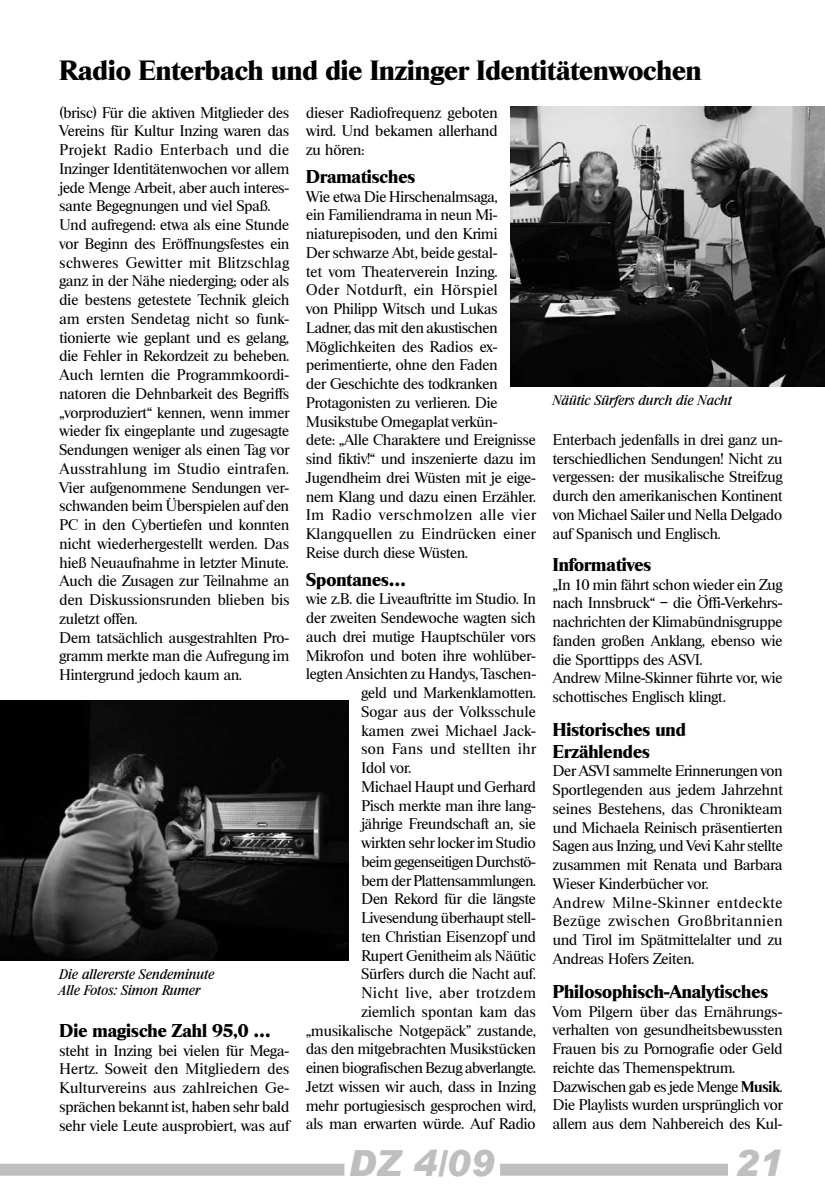
<style>
.page{position:relative;width:825px;height:1195px;background:#fff}
.page>*{position:absolute;margin:0;border:0;box-sizing:border-box;transform-origin:0 0}
.t1{font:italic 900 36px "Arial";color:#bebfc1}
.t2{font:700 27px "Riccione";color:#000}
.t3{font:700 18px/21.8px "Riccione";color:#000;scale:.96 1}
.t4{font:15px/18.8px "Riccione";color:#000;scale:.96 1}
.t5{font:15px/18.8px "Riccione";color:#000;text-align:justify}
.t6{font:15px "Riccione";letter-spacing:.02em;color:#000;scale:.96 1}
.t7{font:15px "Riccione";letter-spacing:.05em;color:#000;scale:.96 1}
.t8{font:15px "Riccione";letter-spacing:.04em;color:#000;scale:.96 1}
.t9{font:italic 13.5px/16.5px "Riccione";color:#000}
.s1{font-weight:600}
</style>
<div class="page">
<div style="left:500px;top:1164px;width:228px;height:12px;background:#bebfc1"></div>
<div style="left:0;top:1164px;width:344px;height:12px;background:#bebfc1"></div>
<img style="left:510px;top:106px;width:315px;height:280px">
<img style="left:0;top:700px;width:349px;height:260px">
<h2 class="t2" style="left:60px;top:55px;width:643px">Radio Enterbach und die Inzinger Identitätenwochen</h2>
<p class="t4" style="left:60px;top:103px;width:241px">(brisc) Für die aktiven Mitglieder des Vereins für Kultur Inzing waren das Projekt Radio Enterbach und die Inzinger Identitätenwochen vor allem jede Menge Arbeit, aber auch interes&shy;sante Begegnungen und viel Spaß.<br>Und aufregend: etwa als eine Stunde vor Beginn des Eröffnungsfestes ein schweres Gewitter mit Blitzschlag ganz in der Nähe niederging; oder als die bestens getestete Technik gleich am ersten Sendetag nicht so funk&shy;tionierte wie geplant und es gelang, die Fehler in Rekordzeit zu beheben.<br>Auch lernten die Programmkoordi&shy;natoren die Dehnbarkeit des Begriffs „vorproduziert“ kennen, wenn immer wieder fix eingeplante und zugesagte Sendungen weniger als einen Tag vor Ausstrahlung im Studio eintrafen.<br>Vier aufgenommene Sendungen ver&shy;schwanden beim Überspielen auf den PC in den Cybertiefen und konnten nicht wiederhergestellt werden. Das hieß Neuaufnahme in letzter Minute.<br>Auch die Zusagen zur Teilnahme an den Diskussionsrunden blieben bis zuletzt offen.<br>Dem tatsächlich ausgestrahlten Pro&shy;gramm merkte man die Aufregung im Hintergrund jedoch kaum an.</p>
<p class="t9" style="left:60px;top:966px;width:157px">Die allererste Sendeminute<br>Alle Fotos: Simon Rumer</p>
<p class="t3" style="left:60px;top:1019px;width:222px">Die magische Zahl 95,0 …</p>
<p class="t5" style="left:60px;top:1041px;width:231px">steht in Inzing bei vielen für Mega-Hertz. Soweit den Mitgliedern des Kulturvereins aus zahlreichen Ge&shy;sprächen bekannt ist, haben sehr bald sehr viele Leute ausprobiert, was auf</p>
<p class="t5" style="left:306px;top:103px;width:193px">dieser Radiofrequenz geboten wird. Und bekamen allerhand zu hören:</p>
<p class="t3" style="left:306px;top:166px;width:115px">Dramatisches</p>
<p class="t4" style="left:306px;top:187px;width:241px">Wie etwa Die Hirschenalmsaga,<br>ein Familiendrama in neun Mi&shy;niaturepisoden, und den Krimi<br>Der schwarze Abt, beide gestal-<br>tet vom Theaterverein Inzing.<br>Oder Notdurft, ein Hörspiel<br>von Philipp Witsch und Lukas<br>Ladner, das mit den akustischen<br>Möglichkeiten des Radios ex&shy;perimentierte, ohne den Faden<br>der Geschichte des todkranken<br>Protagonisten zu verlieren. Die<br>Musikstube Omegaplat verkün-<br>dete: „Alle Charaktere und Ereignisse sind fiktiv!“ und inszenierte dazu im<br>Jugendheim drei Wüsten mit je eige&shy;nem Klang und dazu einen Erzähler.<br>Im Radio verschmolzen alle vier<br>Klangquellen zu Eindrücken einer<br>Reise durch diese Wüsten.</p>
<p class="t3" style="left:306px;top:568px;width:106px">Spontanes…</p>
<p class="t4" style="left:306px;top:590px;width:241px">wie z.B. die Liveauftritte im Studio. In</p>
<p class="t4" style="left:306px;top:608px;width:241px">der zweiten Sendewoche wagten sich</p>
<p class="t4" style="left:306px;top:627px;width:241px">auch drei mutige Hauptschüler vors</p>
<p class="t4" style="left:306px;top:646px;width:241px">Mikrofon und boten ihre wohlüber-</p>
<p class="t4" style="left:306px;top:665px;width:241px">legten Ansichten zu Handys, Taschen-</p>
<p class="t4" style="left:361px;top:683px;width:183px">geld und Markenklamotten.</p>
<p class="t6" style="left:361px;top:703px;width:183px">Sogar aus der Volksschule</p>
<p class="t4" style="left:361px;top:721px;width:183px">kamen zwei Michael Jack-</p>
<p class="t8" style="left:361px;top:740px;width:183px">son Fans und stellten ihr</p>
<p class="t4" style="left:361px;top:758px;width:53px">Idol vor.</p>
<p class="t4" style="left:361px;top:777px;width:183px">Michael Haupt und Gerhard</p>
<p class="t4" style="left:361px;top:796px;width:183px">Pisch merkte man ihre lang-</p>
<p class="t4" style="left:361px;top:815px;width:183px">jährige Freundschaft an, sie</p>
<p class="t4" style="left:361px;top:833px;width:183px">wirkten sehr locker im Studio</p>
<p class="t4" style="left:361px;top:852px;width:183px">beim gegenseitigen Durchstö-</p>
<p class="t4" style="left:361px;top:871px;width:183px">bern der Plattensammlungen.</p>
<p class="t4" style="left:361px;top:890px;width:183px">Den Rekord für die längste</p>
<p class="t4" style="left:361px;top:908px;width:183px">Livesendung überhaupt stell-</p>
<p class="t4" style="left:361px;top:927px;width:183px">ten Christian Eisenzopf und</p>
<p class="t4" style="left:361px;top:946px;width:183px">Rupert Genitheim als Näütic</p>
<p class="t4" style="left:361px;top:965px;width:183px">Sürfers durch die Nacht auf.</p>
<p class="t7" style="left:361px;top:984px;width:183px">Nicht live, aber trotzdem</p>
<p class="t4" style="left:361px;top:1002px;width:183px">ziemlich spontan kam das</p>
<p class="t4" style="left:306px;top:1021px;width:241px">„musikalische Notgepäck” zustande,</p>
<p class="t4" style="left:306px;top:1040px;width:241px">das den mitgebrachten Musikstücken</p>
<p class="t4" style="left:306px;top:1058px;width:241px">einen biografischen Bezug abverlangte.</p>
<p class="t4" style="left:306px;top:1077px;width:241px">Jetzt wissen wir auch, dass in Inzing</p>
<p class="t4" style="left:306px;top:1096px;width:241px">mehr portugiesisch gesprochen wird,</p>
<p class="t4" style="left:306px;top:1115px;width:240px">als man erwarten würde. Auf Radio</p>
<p class="t9" style="left:553px;top:392px;width:181px">Näütic Sürfers durch die Nacht</p>
<p class="t4" style="left:553px;top:430px;width:241px;text-align:justify">Enterbach jedenfalls in drei ganz un&shy;terschiedlichen Sendungen! Nicht zu vergessen: der musikalische Streifzug durch den amerikanischen Kontinent von Michael Sailer und Nella Delgado auf Spanisch und Englisch.</p>
<p class="t3" style="left:553px;top:554px;width:104px">Informatives</p>
<p class="t4" style="left:553px;top:575px;width:241px">„In 10 min fährt schon wieder ein Zug nach Innsbruck“ – die Öffi-Verkehrs&shy;nachrichten der Klimabündnisgruppe fanden großen Anklang, ebenso wie die Sporttipps des ASVI.<br>Andrew Milne-Skinner führte vor, wie schottisches Englisch klingt.</p>
<p class="t3" style="left:553px;top:719px;width:140px">Historisches und<br>Erzählendes</p>
<p class="t4" style="left:553px;top:762px;width:241px">Der ASVI sammelte Erinnerungen von Sportlegenden aus jedem Jahrzehnt seines Bestehens, das Chronikteam und Michaela Reinisch präsentierten Sagen aus Inzing, und Vevi Kahr stellte zusammen mit Renata und Barbara Wieser Kinderbücher vor.<br>Andrew Milne-Skinner entdeckte Bezüge zwischen Großbritannien und Tirol im Spätmittelalter und zu Andreas Hofers Zeiten.</p>
<p class="t3" style="left:553px;top:980px;width:226px">Philosophisch-Analytisches</p>
<p class="t4" style="left:553px;top:1002px;width:241px">Vom Pilgern über das Ernährungs&shy;verhalten von gesundheitsbewussten Frauen bis zu Pornografie oder Geld reichte das Themenspektrum.<br>Dazwischen gab es jede Menge <span class="s1">Musik</span>.<br>Die Playlists wurden ursprünglich vor allem aus dem Nahbereich des Kul-</p>
<h1 class="t1" style="left:348px;top:1141px;width:147px">DZ 4/09</h1>
<h1 class="t1" style="left:734px;top:1141px;width:50px">21</h1>
</div>
